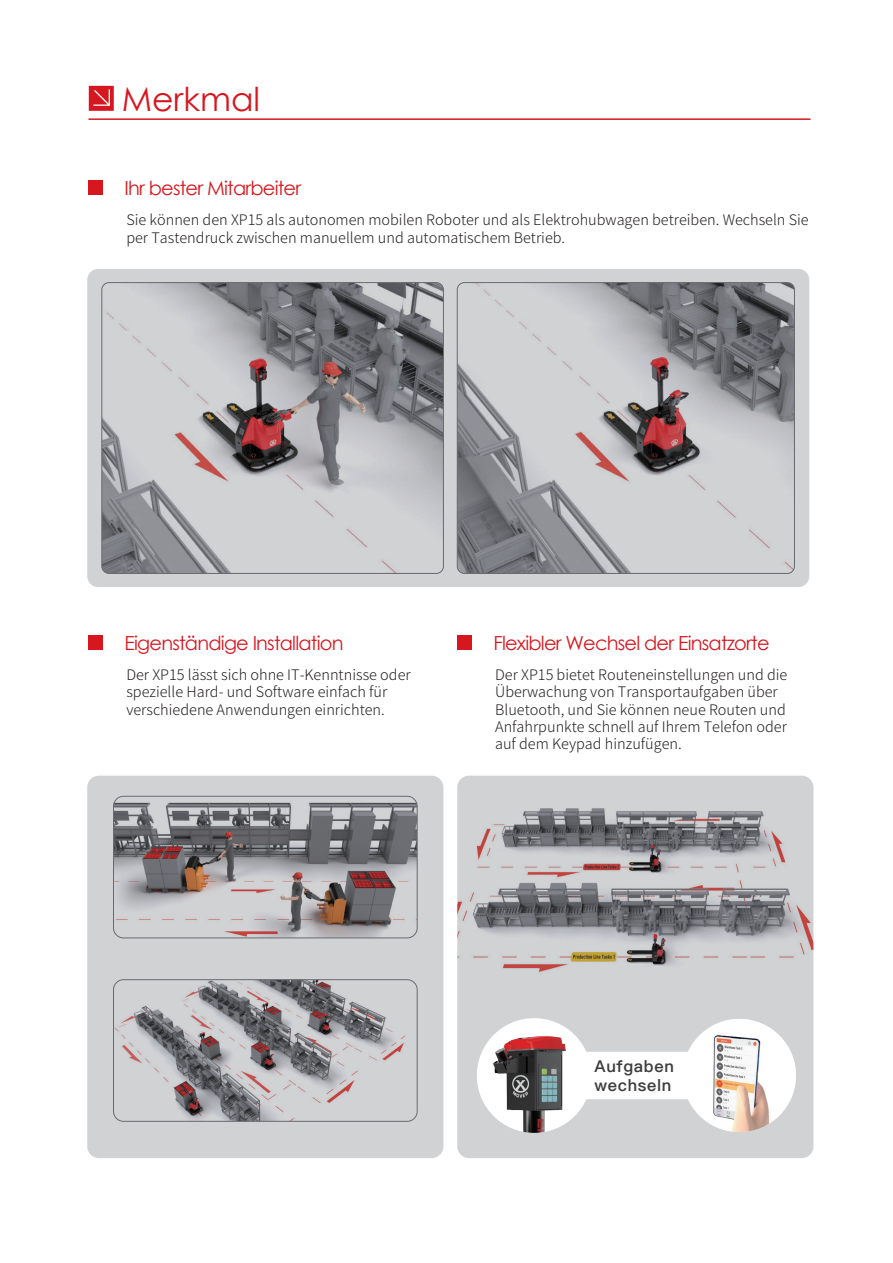
<style>
.page{position:relative;width:893px;height:1263px;background:#fff}
.page>*{position:absolute;margin:0;border:0;box-sizing:border-box;transform-origin:0 0}
.t1{font:33px "Century Gothic";color:#d7171f}
.t2{font:19.35px "Century Gothic";letter-spacing:-.04em;color:#d7171f}
.t3{font:16.35px/19.2px "Ping Fang SC Heavy";letter-spacing:.04em;color:#3e3e3f}
.t4{font:300 14.55px/17.4px "Source Han Sans CN";color:#231f20}
</style>
<div class="page">
<div style="left:87px;top:269px;width:722px;height:318px;background:#d1d2d4;border-radius:11px"></div>
<div style="left:87px;top:776px;width:356px;height:382px;background:#d1d2d4;border-radius:12px"></div>
<hr style="left:88px;top:118px;width:722px;height:2px;background:#d7171f">
<svg style="left:89px;top:86px;width:25px;height:25px"></svg>
<div style="left:88px;top:180px;width:15px;height:15px;background:#d7171f"></div>
<div style="left:88px;top:635px;width:15px;height:15px;background:#d7171f"></div>
<div style="left:457px;top:635px;width:15px;height:15px;background:#d7171f"></div>
<img style="left:113px;top:796px;width:304px;height:142px">
<div style="left:113px;top:796px;width:304px;height:142px;border:1px solid #808285;border-radius:10px"></div>
<img style="left:113px;top:980px;width:304px;height:141px">
<div style="left:113px;top:979px;width:304px;height:142px;border:1px solid #808285;border-radius:10px"></div>
<img style="left:457px;top:283px;width:336px;height:290px">
<div style="left:457px;top:282px;width:338px;height:292px;border:1px solid #808285;border-radius:7px"></div>
<img style="left:102px;top:283px;width:340px;height:290px">
<div style="left:102px;top:282px;width:342px;height:292px;border:1px solid #808285;border-radius:7px"></div>
<svg style="left:457px;top:776px;width:356px;height:382px;background:#bbbbbd"></svg>
<img style="left:683px;top:1019px;width:113px;height:113px;border-radius:57px">
<img style="left:477px;top:1018px;width:114px;height:115px;border-radius:57px">
<div style="left:575px;top:1052px;width:121px;height:47px;background:#fff;border-radius:8px"></div>
<h1 class="t1" style="left:122px;top:86px;width:140px">Merkmal</h1>
<h2 class="t2" style="left:125px;top:181px;width:178px">Ihr bester Mitarbeiter</h2>
<p class="t4" style="left:126px;top:212px;width:684px">Sie können den XP15 als autonomen mobilen Roboter und als Elektrohubwagen betreiben. Wechseln Sie per Tastendruck zwischen manuellem und automatischem Betrieb.</p>
<h2 class="t2" style="left:125px;top:635px;width:220px">Eigenständige Installation</h2>
<p class="t4" style="left:126px;top:666px;width:286px">Der XP15 lässt sich ohne IT-Kenntnisse oder spezielle Hard- und Software einfach für verschiedene Anwendungen einrichten.</p>
<h2 class="t2" style="left:493px;top:635px;width:278px">Flexibler Wechsel der Einsatzorte</h2>
<p class="t4" style="left:495px;top:666px;width:294px">Der XP15 bietet Routeneinstellungen und die Überwachung von Transportaufgaben über Bluetooth, und Sie können neue Routen und Anfahrpunkte schnell auf Ihrem Telefon oder auf dem Keypad hinzufügen.</p>
<p class="t3" style="left:595px;top:1058px;width:81px">Aufgaben wechseln</p>
</div>
